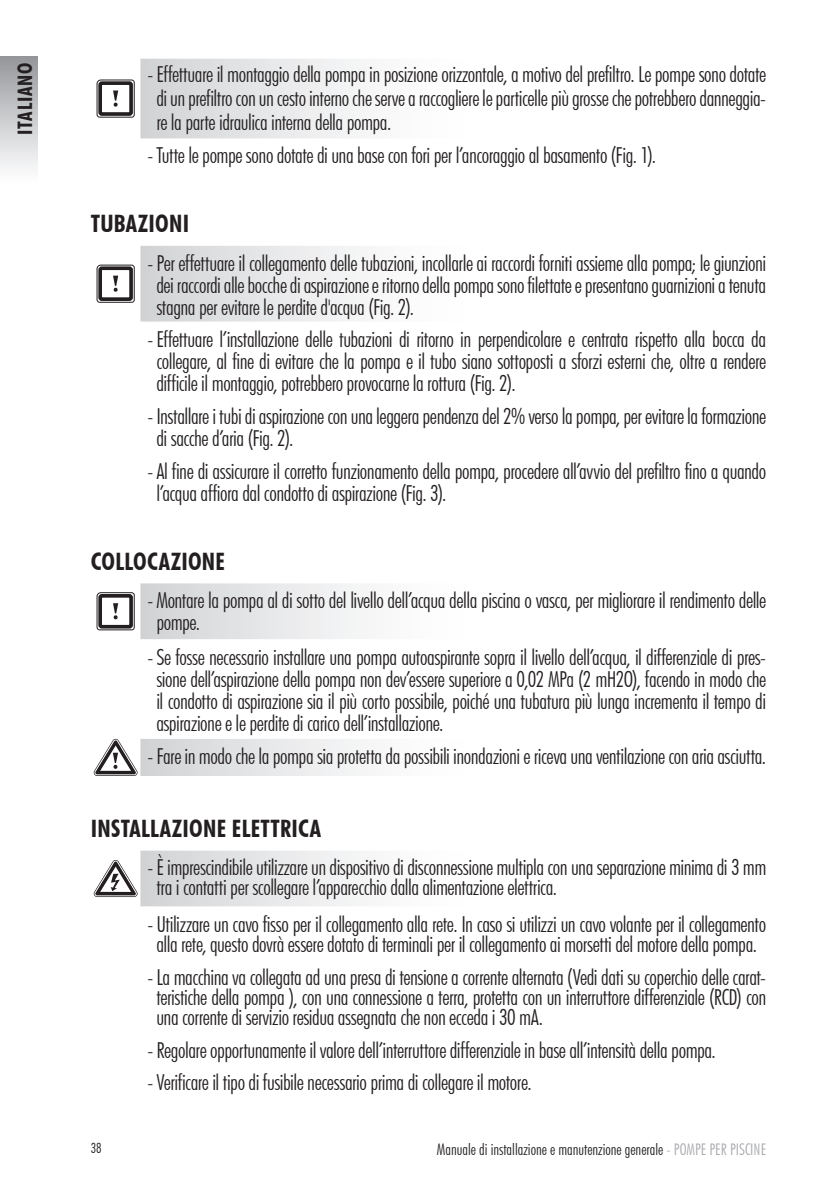
<style>
.page{position:relative;width:840px;height:1191px;background:#fff}
.page>*{position:absolute;margin:0;border:0;box-sizing:border-box;transform-origin:0 0}
.t1{font:700 condensed 24px "Futura BT";letter-spacing:.01em;color:#231f20}
.t2{font:300 condensed 22px/22px "Futura BT";letter-spacing:-.02em;color:#231f20;text-align:justify}
.t3{font:700 condensed 20px "Futura BT";letter-spacing:.035em;color:#231f20}
.t4{font:300 condensed 16px "Futura BT";color:#231f20}
.t5{font:300 condensed 14px "Futura BT";color:#231f20}
.s1{color:#a8a9ad}
</style>
<div class="page">
<div style="left:0;top:57px;width:38px;height:128px;background:linear-gradient(to bottom,#97989d,#fff)"></div>
<svg style="left:140px;top:59px;width:219px;height:79px"></svg>
<svg style="left:140px;top:58px;width:13px;height:1px"></svg>
<svg style="left:96px;top:79px;width:39px;height:39px"></svg>
<div style="left:98px;top:81px;width:35px;height:35px;border:4px solid #231f20;border-radius:2px"></div>
<svg style="left:140px;top:246px;width:219px;height:75px"></svg>
<svg style="left:140px;top:321px;width:13px;height:1px"></svg>
<svg style="left:96px;top:264px;width:39px;height:39px"></svg>
<div style="left:98px;top:266px;width:35px;height:35px;border:4px solid #231f20;border-radius:2px"></div>
<svg style="left:140px;top:583px;width:219px;height:193px"></svg>
<svg style="left:140px;top:639px;width:13px;height:2px"></svg>
<hr style="left:153px;top:639px;width:612px;height:2px;background:#fff">
<svg style="left:96px;top:592px;width:39px;height:38px"></svg>
<div style="left:98px;top:594px;width:35px;height:34px;border:4px solid #231f20;border-radius:2px"></div>
<svg style="left:94px;top:739px;width:43px;height:37px"></svg>
<svg style="left:94px;top:850px;width:265px;height:57px"></svg>
<p class="t3" style="left:13px;top:135px;width:73px;rotate:-90deg">ITALIANO</p>
<p class="t2" style="left:156px;top:62px;width:611px;line-height:24px;text-indent:-9px">-Effettuare il montaggio della pompa in posizione orizzontale, a motivo del prefiltro. Le pompe sono dotate di un prefiltro con un cesto interno che serve a raccogliere le particelle più grosse che potrebbero danneggia&shy;re la parte idraulica interna della pompa.</p>
<p class="t2" style="left:147px;top:144px;width:509px">-Tutte le pompe sono dotate di una base con fori per l’ancoraggio al basamento (Fig. 1).</p>
<p class="t1" style="left:91px;top:209px;width:100px">TUBAZIONI</p>
<p class="t2" style="left:156px;top:251px;width:611px;text-indent:-9px">-Per effettuare il collegamento delle tubazioni, incollarle ai raccordi forniti assieme alla pompa; le giunzioni dei raccordi alle bocche di aspirazione e ritorno della pompa sono filettate e presentano guarnizioni a tenuta stagna per evitare le perdite d'acqua (Fig. 2).</p>
<p class="t2" style="left:156px;top:328px;width:611px;text-indent:-9px">-Effettuare l’installazione delle tubazioni di ritorno in perpendicolare e centrata rispetto alla bocca da collegare, al fine di evitare che la pompa e il tubo siano sottoposti a sforzi esterni che, oltre a rendere difficile il montaggio, potrebbero provocarne la rottura (Fig. 2).</p>
<p class="t2" style="left:156px;top:405px;width:611px;text-indent:-9px">-Installare i tubi di aspirazione con una leggera pendenza del 2% verso la pompa, per evitare la formazione di sacche d’aria (Fig. 2).</p>
<p class="t2" style="left:156px;top:460px;width:611px;text-indent:-9px">-Al fine di assicurare il corretto funzionamento della pompa, procedere all’avvio del prefiltro fino a quando l’acqua affiora dal condotto di aspirazione (Fig. 3).</p>
<p class="t1" style="left:91px;top:546px;width:136px">COLLOCAZIONE</p>
<p class="t2" style="left:156px;top:589px;width:611px;text-indent:-9px">-Montare la pompa al di sotto del livello dell’acqua della piscina o vasca, per migliorare il rendimento delle pompe.</p>
<p class="t2" style="left:156px;top:646px;width:611px;text-indent:-9px">-Se fosse necessario installare una pompa autoaspirante sopra il livello dell’acqua, il differenziale di pres&shy;sione dell’aspirazione della pompa non dev’essere superiore a 0,02 MPa (2 mH2O), facendo in modo che il condotto di aspirazione sia il più corto possibile, poiché una tubatura più lunga incrementa il tempo di aspirazione e le perdite di carico dell’installazione.</p>
<p class="t2" style="left:147px;top:744px;width:619px">-Fare in modo che la pompa sia protetta da possibili inondazioni e riceva una ventilazione con aria asciutta.</p>
<p class="t1" style="left:91px;top:814px;width:231px">INSTALLAZIONE ELETTRICA</p>
<p class="t2" style="left:156px;top:857px;width:611px;line-height:20px;text-indent:-9px">-È imprescindibile utilizzare un dispositivo di disconnessione multipla con una separazione minima di 3 mm tra i contatti per scollegare l’apparecchio dalla alimentazione elettrica.</p>
<p class="t2" style="left:147px;top:914px;width:619px;line-height:20px;text-align:center">- Utilizzare un cavo fisso per il collegamento alla rete. In caso si utilizzi un cavo volante per il collegamento alla rete, questo dovrà essere dotato di terminali per il collegamento ai morsetti del motore della pompa.</p>
<p class="t2" style="left:156px;top:966px;width:611px;line-height:20px;text-indent:-9px">-La macchina va collegata ad una presa di tensione a corrente alternata (Vedi dati su coperchio delle carat&shy;teristiche della pompa ), con una connessione a terra, protetta con un interruttore differenziale (RCD) con una corrente di servizio residua assegnata che non ecceda i 30 mA.</p>
<p class="t2" style="left:147px;top:1033px;width:569px;line-height:32.8px">-Regolare opportunamente il valore dell’interruttore differenziale in base all’intensità della pompa. -Verificare il tipo di fusibile necessario prima di collegare il motore.</p>
<p class="t5" style="left:91px;top:1140px;width:12px">38</p>
<p class="t4" style="left:436px;top:1139px;width:330px">Manuale di installazione e manutenzione generale <span class="s1">- POMPE PER PISCINE</span></p>
</div>
